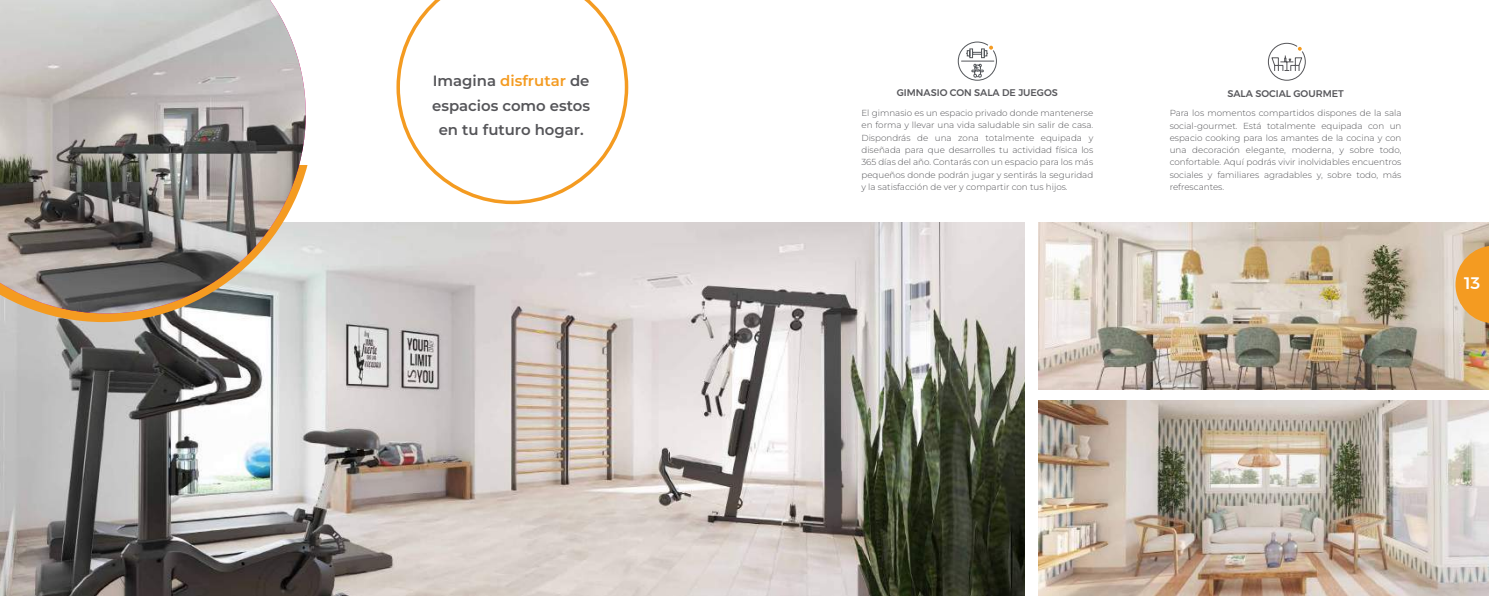
<style>
.page{position:relative;width:1489px;height:596px;background:#fff}
.page>*{position:absolute;margin:0;border:0;box-sizing:border-box;transform-origin:0 0}
.t1{font:500 16.62px "Gontserrat";color:#fff}
.t2{font:600 14.88px/24.6px "Montserrat";color:#555559;text-align:center}
.t3{font:500 9.62px "Gontserrat";color:#58585c}
.t4{font:300 8.75px/12.2px "Montserrat";color:#555559;text-align:justify}
.s1{color:#f49b21}
</style>
<div class="page">
<img style="left:0;top:223px;width:1024px;height:372px">
<img style="left:1038px;top:400px;width:450px;height:195px">
<img style="left:1038px;top:223px;width:450px;height:166px">
<svg style="left:0;top:165px;width:314px;height:157px"></svg>
<img style="left:0;top:0;width:306px;height:313px">
<svg style="left:1267px;top:42px;width:39px;height:39px"></svg>
<svg style="left:1455px;top:245px;width:33px;height:78px;background:#eba84b"></svg>
<svg style="left:396px;top:0;width:232px;height:204px"></svg>
<svg style="left:957px;top:41px;width:40px;height:40px"></svg>
<h2 class="t2" style="left:432px;top:68px;width:159px">Imagina <span class="s1">disfrutar</span> de espacios como estos en tu futuro hogar.</h2>
<p class="t3" style="left:896px;top:85px;width:163px">GIMNASIO CON SALA DE JUEGOS</p>
<p class="t4" style="left:861px;top:107px;width:233px">El gimnasio es un espacio privado donde mantenerse en forma y llevar una vida saludable sin salir de casa.<br>Dispondrás de una zona totalmente equipada y diseñada para que desarrolles tu actividad física los 365 días del año. Contarás con un espacio para los más pequeños donde podrán jugar y sentirás la seguridad y la satisfacción de ver y compartir con tus hijos.</p>
<p class="t3" style="left:1227px;top:86px;width:118px">SALA SOCIAL GOURMET</p>
<p class="t4" style="left:1169px;top:107px;width:233px">Para los momentos compartidos dispones de la sala social-gourmet. Está totalmente equipada con un espacio cooking para los amantes de la cocina y con una decoración elegante, moderna, y sobre todo, confortable. Aquí podrás vivir inolvidables encuentros sociales y familiares agradables y, sobre todo, más refrescantes.</p>
<h1 class="t1" style="left:1463px;top:270px;width:18px">13</h1>
</div>
